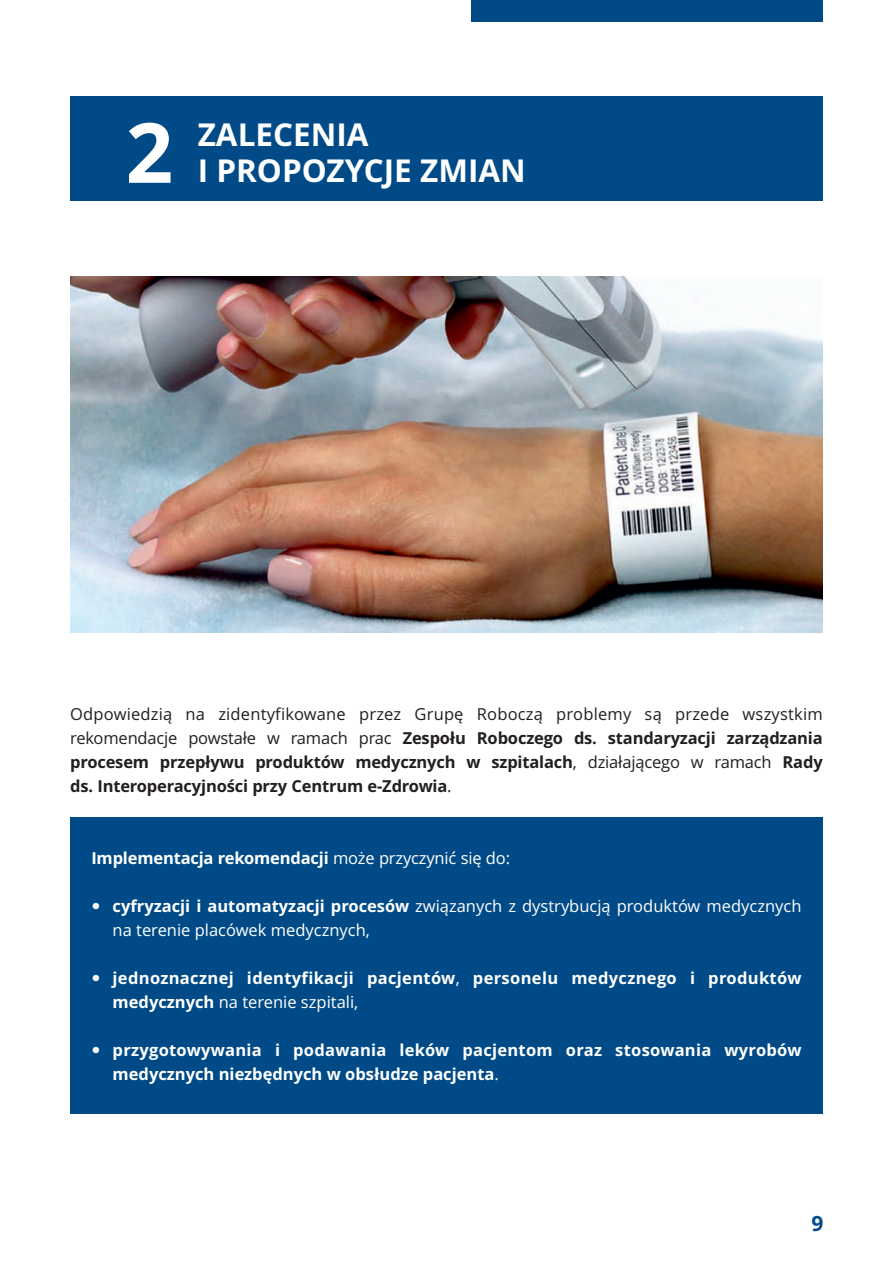
<style>
.page{position:relative;width:893px;height:1263px;background:#fff}
.page>*{position:absolute;margin:0;border:0;box-sizing:border-box;transform-origin:0 0}
.t1{font:700 83.1px "Open Sans";color:#fff}
.t2{font:700 31.5px "Open Sans";color:#fff}
.t3{font:700 21px "Open Sans";color:#004b87}
.t4{font:700 16.5px/24px "Open Sans";letter-spacing:-.01em;color:#231f20;text-align:justify}
.t5{font:700 16.5px/24px "Open Sans";letter-spacing:.015em;color:#fff}
.t6{font:16.5px/24px "Open Sans";color:#fff}
.t7{font:700 16.5px "Open Sans";letter-spacing:-.01em;color:#fff}
.s1{font-weight:400}
.s2{font-weight:700}
</style>
<div class="page">
<div style="left:70px;top:817px;width:753px;height:296px;background:#004b87"></div>
<div style="left:472px;top:0;width:351px;height:21px;background:#004b87"></div>
<div style="left:70px;top:97px;width:753px;height:104px;background:#004b87"></div>
<img style="left:70px;top:276px;width:753px;height:356px">
<h1 class="t1" style="left:126px;top:119px;width:49px">2</h1>
<h2 class="t2" style="left:198px;top:122px;width:172px">ZALECENIA</h2>
<h2 class="t2" style="left:198px;top:158px;width:330px">I PROPOZYCJE ZMIAN</h2>
<p class="t4" style="left:70px;top:704px;width:754px"><span class="s1">Odpowiedzią na zidentyfikowane przez Grupę Roboczą problemy są przede wszystkim rekomendacje powstałe w ramach prac</span> Zespołu Roboczego ds. standaryzacji zarządzania procesem przepływu produktów medycznych w szpitalach<span class="s1">, działającego w ramach</span> Rady ds. Interoperacyjności przy Centrum e-Zdrowia<span class="s1">.</span></p>
<p class="t7" style="left:91px;top:852px;width:420px">Implementacja rekomendacji <span class="s1">może przyczynić się do:</span></p>
<p class="t6" style="left:113px;top:896px;width:690px"><span class="s2">cyfryzacji i automatyzacji procesów</span> związanych z dystrybucją produktów medycznych na terenie placówek medycznych,</p>
<p class="t5" style="left:113px;top:968px;width:690px">jednoznacznej identyfikacji pacjentów<span class="s1">,</span> personelu medycznego i produktów medycznych <span class="s1">na terenie szpitali,</span></p>
<p class="t5" style="left:113px;top:1040px;width:690px">przygotowywania i podawania leków pacjentom oraz stosowania wyrobów medycznych niezbędnych w obsłudze pacjenta<span class="s1">.</span></p>
<p class="t3" style="left:811px;top:1215px;width:13px">9</p>
</div>
